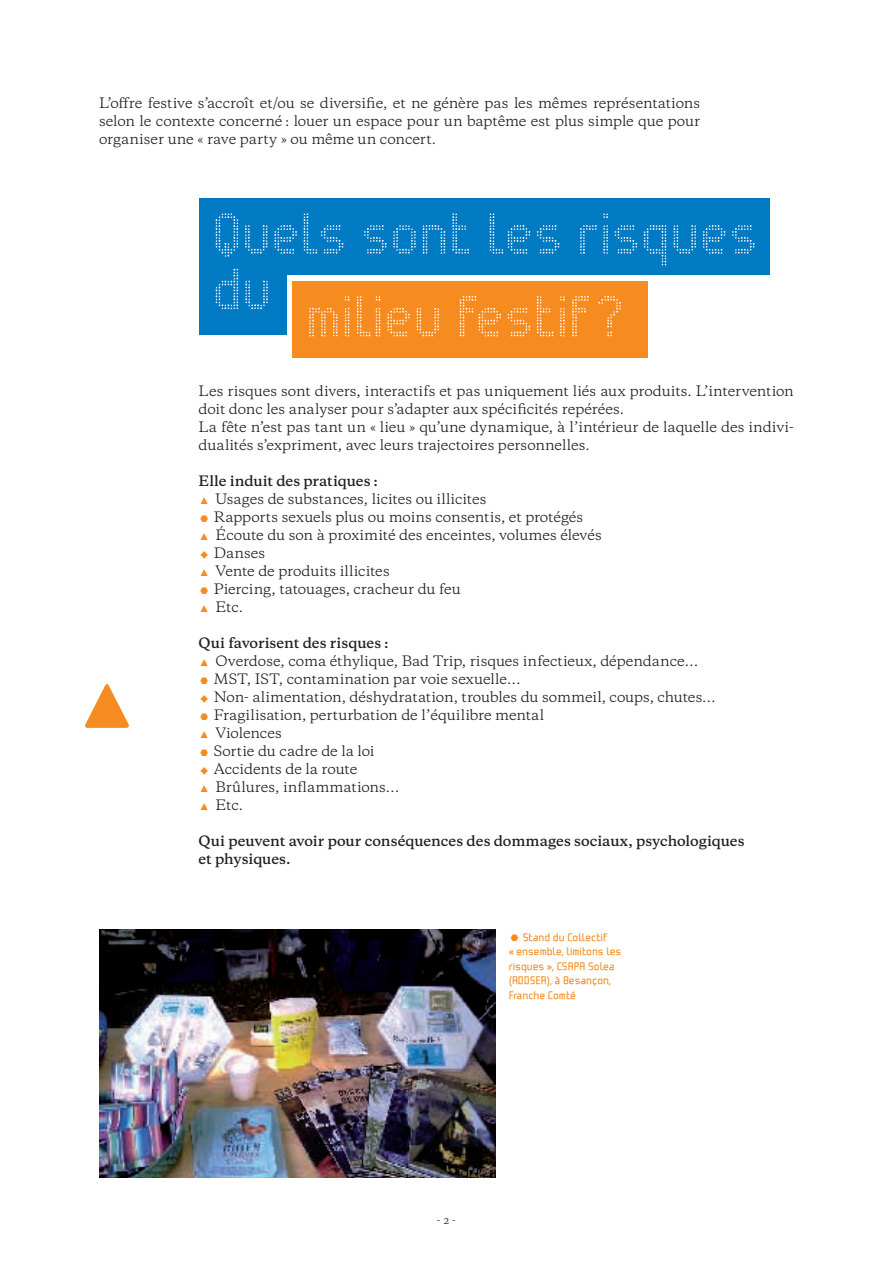
<style>
.page{position:relative;width:893px;height:1263px;background:#fff}
.page>*{position:absolute;margin:0;border:0;box-sizing:border-box;transform-origin:0 0}
.t1{font:54px/55.5px "Addict Title";letter-spacing:-.01em;color:#fff}
.t2{font:13.5px/18px "Galaxie Copernicus";letter-spacing:-.005em;color:#231f20}
.t3{font:600 13.5px/18px "Galaxie Copernicus";color:#231f20}
.t4{font:700 10.5px/14.4px "Addict";color:#f68c1f}
.t5{font:10.5px "Galaxie Copernicus";color:#231f20}
.s1{font-weight:600}
.s2{font-family:"Addict Title";font-size:21px;color:#f68c1f}
.s3{font-family:"Addict Title";font-weight:400;font-size:21px}
</style>
<div class="page">
<svg style="left:85px;top:684px;width:44px;height:44px"></svg>
<div style="left:199px;top:198px;width:571px;height:76px;background:#007bc3"></div>
<div style="left:292px;top:281px;width:356px;height:77px;background:#f68c1f"></div>
<div style="left:199px;top:254px;width:87px;height:81px;background:#007bc3"></div>
<img style="left:99px;top:929px;width:397px;height:249px">
<p class="t2" style="left:99px;top:94px;width:603px;text-align:justify">L’offre festive s’accroît et/ou se diversifie, et ne génère pas les mêmes représentations selon le contexte concerné : louer un espace pour un baptême est plus simple que pour organiser une « rave party » ou même un concert.</p>
<h1 class="t1" style="left:212px;top:206px;width:548px">Quels sont les risques du</h1>
<h1 class="t1" style="left:306px;top:289px;width:320px">milieu festif?</h1>
<p class="t2" style="left:199px;top:382px;width:597px">Les risques sont divers, interactifs et pas uniquement liés aux produits. L’intervention doit donc les analyser pour s’adapter aux spécificités repérées.<br>La fête n’est pas tant un « lieu » qu’une dynamique, à l’intérieur de laquelle des indivi&shy;dualités s’expriment, avec leurs trajectoires personnelles.</p>
<p class="t2" style="left:199px;top:472px;width:405px"><span class="s1">Elle induit des pratiques :<br></span><span class="s2">%</span> Usages de substances, licites ou illicites<br><span class="s2">#</span> Rapports sexuels plus ou moins consentis, et protégés<br><span class="s2">%</span> Écoute du son à proximité des enceintes, volumes élevés <span class="s2">®</span> Danses<br><span class="s2">%</span> Vente de produits illicites<br><span class="s2">#</span> Piercing, tatouages, cracheur du feu<br><span class="s2">%</span> Etc.</p>
<p class="t2" style="left:199px;top:634px;width:519px"><span class="s1">Qui favorisent des risques :<br></span><span class="s2">%</span> Overdose, coma éthylique, Bad Trip, risques infectieux, dépendance…<br><span class="s2">#</span> MST, IST, contamination par voie sexuelle…<br><span class="s2">®</span> Non- alimentation, déshydratation, troubles du sommeil, coups, chutes… <span class="s2">#</span> Fragilisation, perturbation de l’équilibre mental<br><span class="s2">%</span> Violences<br><span class="s2">#</span> Sortie du cadre de la loi<br><span class="s2">®</span> Accidents de la route<br><span class="s2">%</span> Brûlures, inflammations…<br><span class="s2">%</span> Etc.</p>
<p class="t3" style="left:199px;top:832px;width:548px">Qui peuvent avoir pour conséquences des dommages sociaux, psychologiques et physiques.</p>
<p class="t4" style="left:509px;top:930px;width:114px"><span class="s3">#</span> Stand du Collectif<br>« ensemble, limitons les risques », CSAPA Solea (ADDSEA), à Besançon,<br>Franche Comté</p>
<p class="t5" style="left:437px;top:1213px;width:20px">- 2 -</p>
</div>
